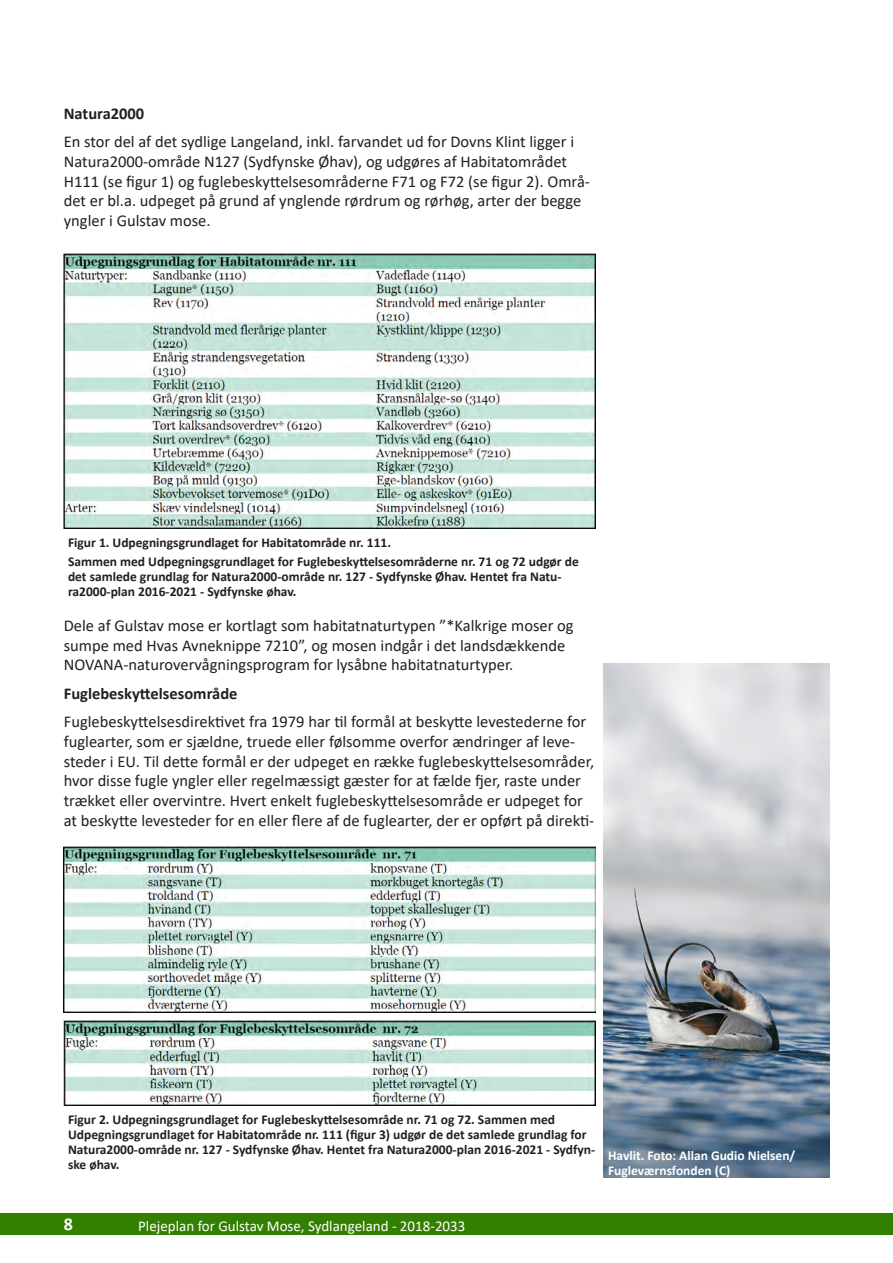
<style>
.page{position:relative;width:893px;height:1263px;background:#fff}
.page>*{position:absolute;margin:0;border:0;box-sizing:border-box;transform-origin:0 0}
.t1{font:700 18px "Calibri";color:#fff}
.t2{font:16.5px/19.8px "Calibri";color:#231f20}
.t3{font:700 16.5px "Calibri";color:#231f20}
.t4{font:15px "Calibri";color:#fff}
.t5{font:700 13.5px/15px "Calibri";color:#231f20}
.t6{font:700 13.5px/15px "Calibri";color:#fff}
</style>
<div class="page">
<div style="left:0;top:1213px;width:893px;height:22px;background:#338000"></div>
<img style="left:64px;top:253px;width:531px;height:276px">
<img style="left:64px;top:846px;width:531px;height:167px">
<img style="left:64px;top:1021px;width:531px;height:85px">
<img style="left:604px;top:663px;width:225px;height:515px">
<p class="t3" style="left:64px;top:102px;width:82px">Natura2000</p>
<p class="t2" style="left:64px;top:131px;width:528px">En stor del af det sydlige Langeland, inkl. farvandet ud for Dovns Klint ligger i Natura2000-område N127 (Sydfynske Øhav), og udgøres af Habitatområdet H111 (se figur 1) og fuglebeskyttelsesområderne F71 og F72 (se figur 2). Områ&shy;det er bl.a. udpeget på grund af ynglende rørdrum og rørhøg, arter der begge yngler i Gulstav mose.</p>
<p class="t5" style="left:68px;top:533px;width:512px;line-height:19.2px">Figur 1. Udpegningsgrundlaget for Habitatområde nr. 111.<br>Sammen med Udpegningsgrundlaget for Fuglebeskyttelsesområderne nr. 71 og 72 udgør de</p>
<p class="t5" style="left:68px;top:569px;width:495px">det samlede grundlag for Natura2000-område nr. 127 - Sydfynske Øhav. Hentet fra Natu&shy;ra2000-plan 2016-2021 - Sydfynske øhav.</p>
<p class="t2" style="left:64px;top:615px;width:511px">Dele af Gulstav mose er kortlagt som habitatnaturtypen ”*Kalkrige moser og sumpe med Hvas Avneknippe 7210”, og mosen indgår i det landsdækkende<br>NOVANA-naturovervågningsprogram for lysåbne habitatnaturtyper.</p>
<p class="t3" style="left:64px;top:681px;width:175px">Fuglebeskyttelsesområde</p>
<p class="t2" style="left:64px;top:711px;width:532px">Fuglebeskyttelsesdirektivet fra 1979 har til formål at beskytte levestederne for fuglearter, som er sjældne, truede eller følsomme overfor ændringer af leve&shy;steder i EU. Til dette formål er der udpeget en række fuglebeskyttelsesområder, hvor disse fugle yngler eller regelmæssigt gæster for at fælde fjer, raste under trækket eller overvintre. Hvert enkelt fuglebeskyttelsesområde er udpeget for at beskytte levesteder for en eller flere af de fuglearter, der er opført på direkti-</p>
<p class="t5" style="left:68px;top:1112px;width:529px">Figur 2. Udpegningsgrundlaget for Fuglebeskyttelsesområde nr. 71 og 72. Sammen med Udpegningsgrundlaget for Habitatområde nr. 111 (figur 3) udgør de det samlede grundlag for Natura2000-område nr. 127 - Sydfynske Øhav. Hentet fra Natura2000-plan 2016-2021 - Sydfyn&shy;ske øhav.</p>
<p class="t6" style="left:608px;top:1148px;width:189px">Havlit. Foto: Allan Gudio Nielsen/<br>Fugleværnsfonden (C)</p>
<p class="t1" style="left:64px;top:1212px;width:11px">8</p>
<p class="t4" style="left:138px;top:1215px;width:329px">Plejeplan for Gulstav Mose, Sydlangeland - 2018-2033</p>
</div>
